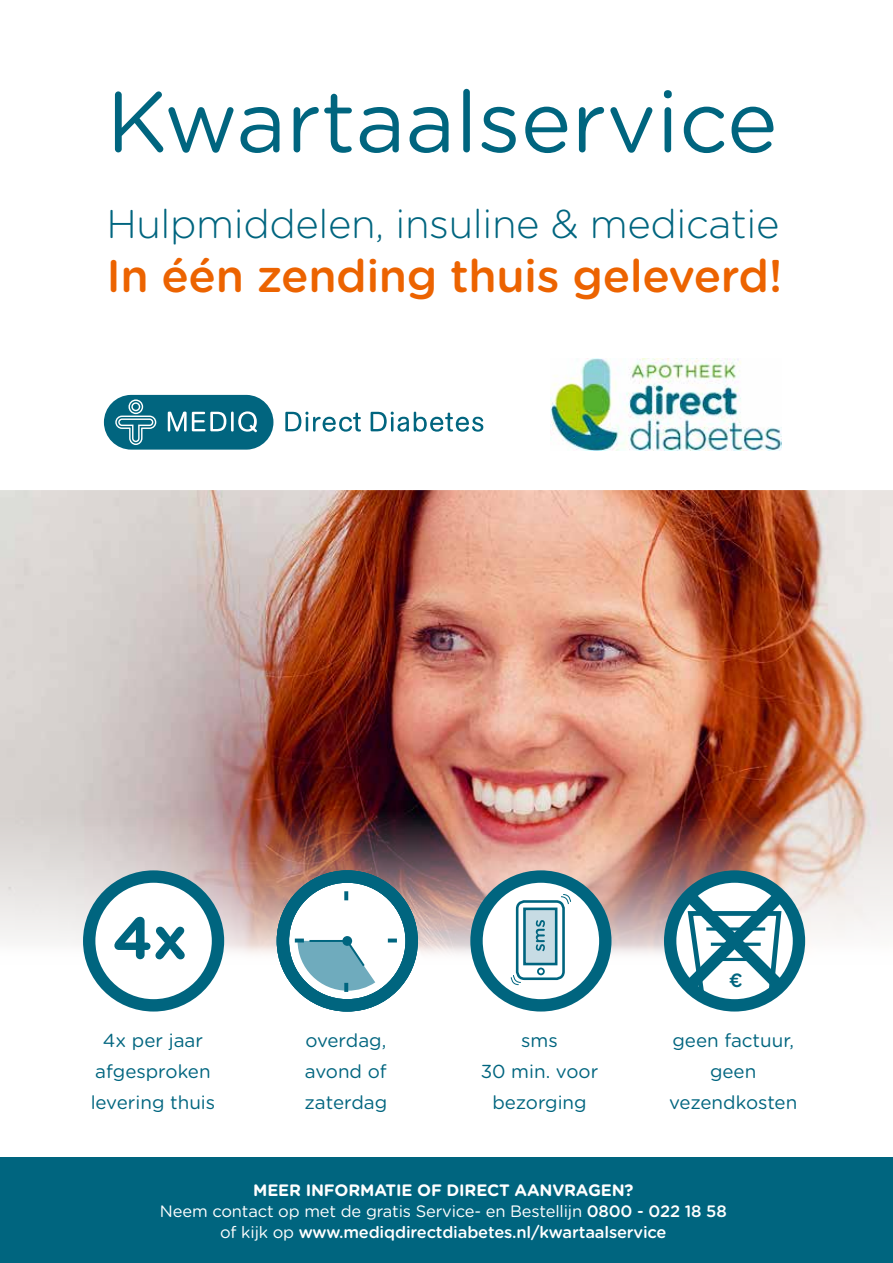
<style>
.page{position:relative;width:893px;height:1263px;background:#fff}
.page>*{position:absolute;margin:0;border:0;box-sizing:border-box;transform-origin:0 0}
.t1{font:85.95px "Gotham Rounded";color:#00657f}
.t2{font:700 59.25px "Gotham Rounded";color:#00657f}
.t3{font:500 45.6px "Gotham Rounded";letter-spacing:-.01em;color:#ec6300}
.t4{font:300 40.05px "Gotham Rounded";letter-spacing:-.01em;color:#00657f}
.t5{font:500 19.2px "Gotham Rounded";color:#00657f}
.t6{font:18.75px/31px "Gotham Rounded";color:#00657f;text-align:center}
.t7{font:500 16.5px/21px "Gotham Rounded";letter-spacing:-.01em;color:#fff;text-align:center}
.s1{font-weight:700}
.s2{font-weight:400}
</style>
<div class="page">
<div style="left:0;top:1158px;width:893px;height:105px;background:#00657f"></div>
<img style="left:0;top:491px;width:893px;height:320px">
<img style="left:0;top:811px;width:893px;height:158px">
<div style="left:89px;top:876px;width:129px;height:129px;background:#fff;border-radius:50%"></div>
<div style="left:83px;top:870px;width:141px;height:141px;border:12px solid #00657f;border-radius:50%"></div>
<svg style="left:283px;top:876px;width:129px;height:129px"></svg>
<svg style="left:342px;top:936px;width:10px;height:10px"></svg>
<svg style="left:344px;top:891px;width:4px;height:9px"></svg>
<svg style="left:388px;top:938px;width:9px;height:4px"></svg>
<svg style="left:295px;top:938px;width:80px;height:54px"></svg>
<div style="left:277px;top:870px;width:141px;height:141px;border:12px solid #00657f;border-radius:50%"></div>
<div style="left:664px;top:870px;width:141px;height:141px;border:12px solid #00657f;border-radius:50%"></div>
<svg style="left:674px;top:880px;width:121px;height:121px"></svg>
<svg style="left:476px;top:876px;width:129px;height:129px"></svg>
<div style="left:470px;top:870px;width:141px;height:141px;border:12px solid #00657f;border-radius:50%"></div>
<div style="left:516px;top:900px;width:49px;height:80px;border:3px solid #00657f;border-radius:7px"></div>
<div style="left:523px;top:907px;width:34px;height:58px;background:#c7dce4;border:3px solid #00657f"></div>
<div style="left:537px;top:967px;width:8px;height:8px;border:2px solid #00657f;border-radius:50%"></div>
<svg style="left:560px;top:894px;width:11px;height:11px"></svg>
<svg style="left:510px;top:974px;width:12px;height:11px"></svg>
<svg style="left:536px;top:920px;width:9px;height:31px"></svg>
<svg style="left:103px;top:394px;width:381px;height:56px"></svg>
<img style="left:551px;top:359px;width:231px;height:92px">
<h1 class="t1" style="left:106px;top:63px;width:673px">Kwartaalservice</h1>
<h3 class="t4" style="left:106px;top:197px;width:675px">Hulpmiddelen, insuline &amp; medicatie</h3>
<h3 class="t3" style="left:106px;top:243px;width:678px">In één zending thuis geleverd!</h3>
<h2 class="t2" style="left:112px;top:894px;width:76px">4x</h2>
<p class="t5" style="left:729px;top:967px;width:15px">€</p>
<p class="t6" style="left:91px;top:1023px;width:126px">4x per jaar afgesproken levering thuis</p>
<p class="t6" style="left:304px;top:1023px;width:84px;text-align:justify">overdag, avond of zaterdag</p>
<p class="t6" style="left:669px;top:1023px;width:130px">geen factuur, geen vezendkosten</p>
<p class="t6" style="left:481px;top:1023px;width:119px">sms<br>30 min. voor bezorging</p>
<p class="t7" style="left:160px;top:1179px;width:568px"><span class="s1">MEER INFORMATIE OF DIRECT AANVRAGEN?<br></span><span class="s2">Neem contact op met de gratis Service- en Bestellijn</span> 0800 - 022 18 58 <span class="s2">of kijk op</span> www.mediqdirectdiabetes.nl/kwartaalservice</p>
</div>
